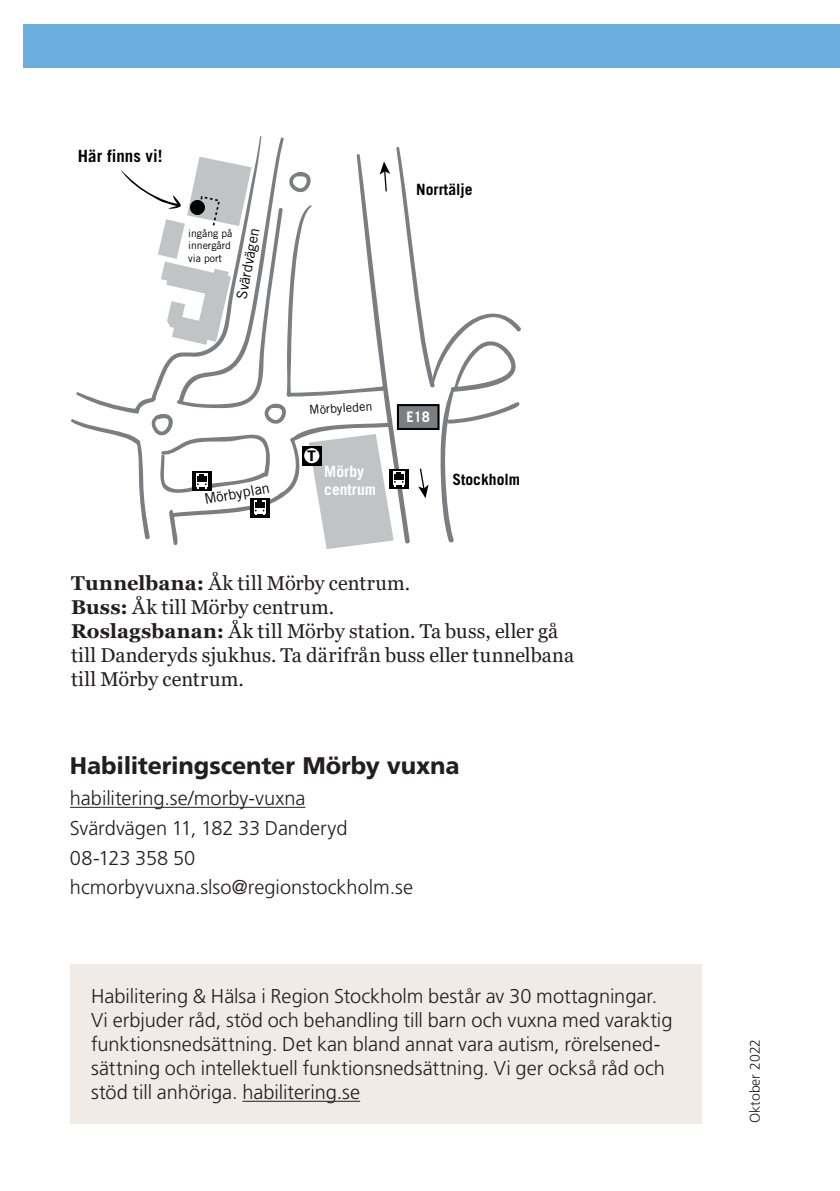
<style>
.page{position:relative;width:840px;height:1191px;background:#fff}
.page>*{position:absolute;margin:0;border:0;box-sizing:border-box;transform-origin:0 0}
.H3{font:800 24px "Frutiger SLLOTF";letter-spacing:-.005em;color:#231f20}
.Textruta_Frutiger{font:300 20px/24px "Frutiger SLLOTF";color:#231f20}
.t1{font:20px/24px "Georgia";letter-spacing:.01em;color:#231f20}
.t2{font:700 16.8px "Trade Gothic";color:#000}
.t3{font:700 15.6px "Trade Gothic";color:#000}
.t4{font:700 15.6px/18.8px "Trade Gothic";color:#fff}
.t5{font:14.6px "Trade Gothic";color:#000}
.t6{font:700 14.6px "Trade Gothic";color:#fff}
.t7{font:700 14.6px "Trade Gothic";color:#000;scale:1.23 1}
.t8{font:300 14px "Frutiger SLLOTF";color:#231f20}
.t9{font:12.4px "Trade Gothic";color:#000}
.t10{font:10.4px/12.4px "Trade Gothic";color:#000}
.s1{font-weight:700}
</style>
<div class="page">
<div style="left:70px;top:964px;width:631px;height:159px;background:#f1ebe7"></div>
<hr style="left:70px;top:807px;width:235px;height:1px;background:#231f20">
<hr style="left:242px;top:1100px;width:118px;height:1px;background:#231f20">
<svg style="left:71px;top:136px;width:449px;height:413px"></svg>
<div style="left:24px;top:25px;width:815px;height:43px;background:#6bafdf"></div>
<p class="t2" style="left:78px;top:146px;width:86px">Här finns vi!</p>
<p class="t10" style="left:188px;top:227px;width:46px">ingång på innergård via port</p>
<p class="t5" style="left:232px;top:297px;width:73px;rotate:-79deg">Svärdvägen</p>
<p class="t3" style="left:416px;top:180px;width:58px">Norrtälje</p>
<p class="t5" style="left:203px;top:490px;width:68px;rotate:-10deg">Mörbyplan</p>
<p class="t9" style="left:308px;top:403px;width:65px;rotate:-4deg">Mörbyleden</p>
<p class="t7" style="left:307px;top:447px;width:9px">T</p>
<p class="t4" style="left:324px;top:461px;width:53px">Mörby centrum</p>
<p class="t6" style="left:406px;top:407px;width:25px">E18</p>
<p class="t3" style="left:452px;top:470px;width:69px">Stockholm</p>
<p class="t1" style="left:71px;top:571px;width:504px"><span class="s1">Tunnelbana:</span> Åk till Mörby centrum.<br><span class="s1">Buss:</span> Åk till Mörby centrum.<br><span class="s1">Roslagsbanan:</span> Åk till Mörby station. Ta buss, eller gå till Danderyds sjukhus. Ta därifrån buss eller tunnelbana till Mörby centrum.</p>
<h2 class="H3" style="left:70px;top:751px;width:391px">Habiliteringscenter Mörby vuxna</h2>
<p class="Textruta_Frutiger" style="left:70px;top:786px;width:237px">habilitering.se/morby-vuxna</p>
<p class="Textruta_Frutiger" style="left:70px;top:816px;width:279px">Svärdvägen 11, 182 33 Danderyd</p>
<p class="Textruta_Frutiger" style="left:70px;top:846px;width:127px">08-123 358 50</p>
<p class="Textruta_Frutiger" style="left:70px;top:875px;width:344px">hcmorbyvuxna.slso@regionstockholm.se</p>
<p class="Textruta_Frutiger" style="left:91px;top:984px;width:582px">Habilitering &amp; Hälsa i Region Stockholm består av 30 mottagningar.<br>Vi erbjuder råd, stöd och behandling till barn och vuxna med varaktig funktionsnedsättning. Det kan bland annat vara autism, rörelsened&shy;sättning och intellektuell funktionsnedsättning. Vi ger också råd och stöd till anhöriga. habilitering.se</p>
<p class="t8" style="left:746px;top:1123px;width:86px;rotate:-90deg">Oktober 2022</p>
</div>
